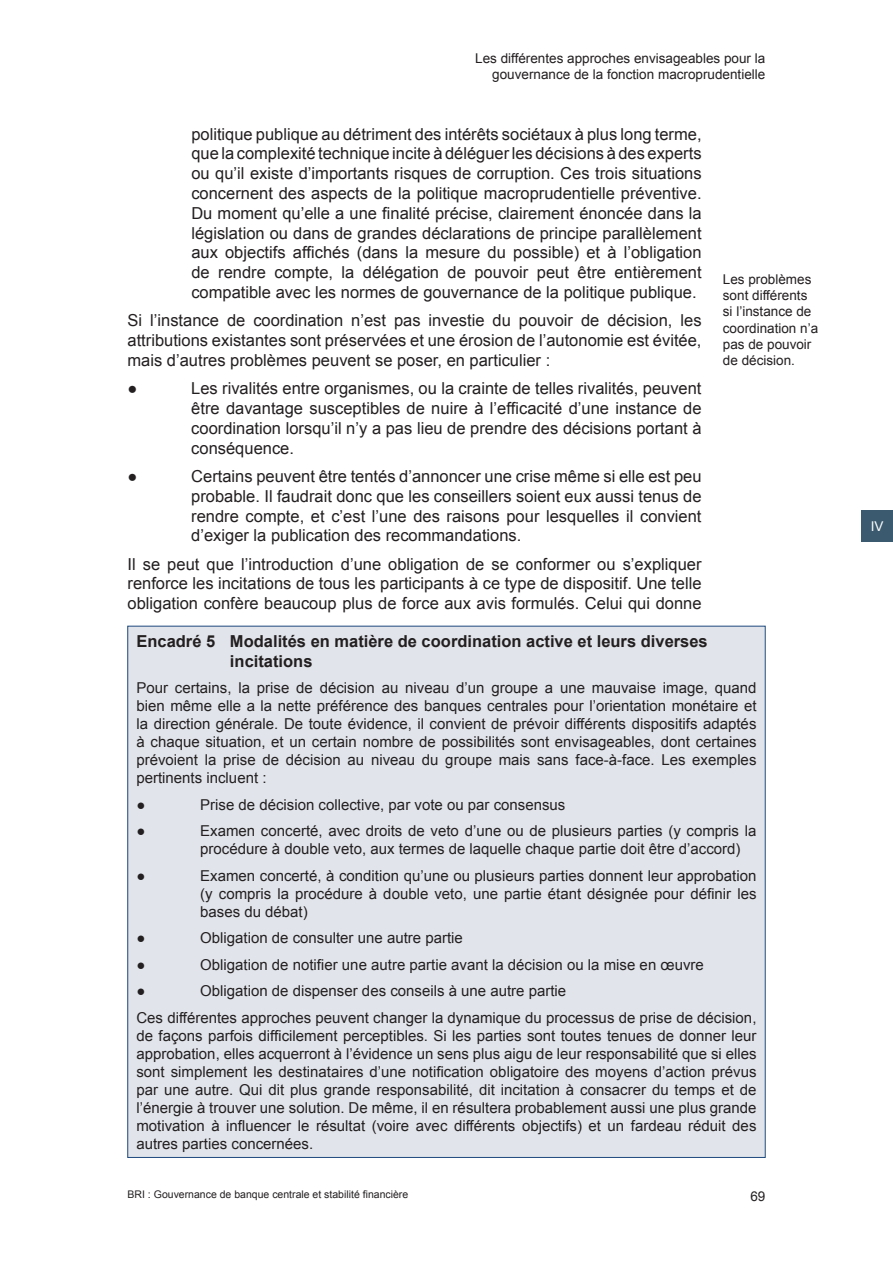
<style>
.page{position:relative;width:893px;height:1263px;background:#fff}
.page>*{position:absolute;margin:0;border:0;box-sizing:border-box;transform-origin:0 0}
.t1{font:16.5px/19.8px "Arial";color:#231f20;text-align:justify}
.t2{font:700 16.5px/19.8px "Arial";color:#231f20}
.t3{font:15px/18px "Arial";color:#231f20;text-align:justify}
.t4{font:13.5px/16.2px "Arial";color:#231f20;text-align:right}
.t5{font:13.5px "Arial";color:#fff}
.t6{font:10.5px "Arial";color:#231f20}
</style>
<div class="page">
<div style="left:861px;top:510px;width:32px;height:32px;background:#3b5a6f"></div>
<div style="left:128px;top:626px;width:637px;height:531px;background:#e1e5eb"></div>
<p class="t4" style="left:475px;top:50px;width:292px">Les différentes approches envisageables pour la gouvernance de la fonction macroprudentielle</p>
<p class="t1" style="left:191px;top:124px;width:512px">politique publique au détriment des intérêts sociétaux à plus long terme, que la complexité technique incite à déléguerles décisions à des experts ou qu’il existe d’importants risques de corruption. Ces trois situations concernent des aspects de la politique macroprudentielle préventive.<br>Du moment qu’elle a une finalité précise, clairement énoncée dans la législation ou dans de grandes déclarations de principe parallèlement aux objectifs affichés (dans la mesure du possible) et à l’obligation de rendre compte, la délégation de pouvoir peut être entièrement compatible avec les normes de gouvernance de la politique publique.</p>
<p class="t1" style="left:127px;top:311px;width:576px">Si l’instance de coordination n’est pas investie du pouvoir de décision, les attributions existantes sont préservées et une érosion de l’autonomie est évitée, mais d’autres problèmes peuvent se poser, en particulier :</p>
<p class="t1" style="left:127px;top:379px;width:11px">●</p>
<p class="t1" style="left:191px;top:379px;width:512px">Les rivalités entre organismes, ou la crainte de telles rivalités, peuvent être davantage susceptibles de nuire à l’efficacité d’une instance de coordination lorsqu’il n’y a pas lieu de prendre des décisions portant à conséquence.</p>
<p class="t1" style="left:128px;top:466px;width:11px">●</p>
<p class="t1" style="left:191px;top:466px;width:512px">Certains peuvent être tentés d’annoncer une crise même si elle est peu probable. Il faudrait donc que les conseillers soient eux aussi tenus de rendre compte, et c’est l’une des raisons pour lesquelles il convient d’exiger la publication des recommandations.</p>
<p class="t1" style="left:127px;top:554px;width:576px">Il se peut que l’introduction d’une obligation de se conformer ou s’expliquer renforce les incitations de tous les participants à ce type de dispositif. Une telle obligation confère beaucoup plus de force aux avis formulés. Celui qui donne</p>
<p class="t4" style="left:723px;top:271px;width:97px;text-align:left">Les problèmes sont différents si l’instance de coordination n’a pas de pouvoir de décision.</p>
<p class="t2" style="left:230px;top:632px;width:479px;text-indent:-94px">Encadré 5 Modalités en matière de coordination active et leurs diverses incitations</p>
<p class="t3" style="left:136px;top:679px;width:622px">Pour certains, la prise de décision au niveau d’un groupe a une mauvaise image, quand bien même elle a la nette préférence des banques centrales pour l’orientation monétaire et la direction générale. De toute évidence, il convient de prévoir différents dispositifs adaptés à chaque situation, et un certain nombre de possibilités sont envisageables, dont certaines prévoient la prise de décision au niveau du groupe mais sans face-à-face. Les exemples pertinents incluent :</p>
<p class="t3" style="left:136px;top:795px;width:11px">●</p>
<p class="t3" style="left:200px;top:795px;width:367px">Prise de décision collective, par vote ou par consensus</p>
<p class="t3" style="left:136px;top:822px;width:11px">●</p>
<p class="t3" style="left:200px;top:822px;width:558px">Examen concerté, avec droits de veto d’une ou de plusieurs parties (y compris la procédure à double veto, aux termes de laquelle chaque partie doit être d’accord)</p>
<p class="t3" style="left:136px;top:866px;width:11px">●</p>
<p class="t3" style="left:200px;top:866px;width:558px">Examen concerté, à condition qu’une ou plusieurs parties donnent leur approbation (y compris la procédure à double veto, une partie étant désignée pour définir les bases du débat)</p>
<p class="t3" style="left:136px;top:929px;width:11px">●</p>
<p class="t3" style="left:200px;top:929px;width:264px">Obligation de consulter une autre partie</p>
<p class="t3" style="left:136px;top:956px;width:11px">●</p>
<p class="t3" style="left:200px;top:956px;width:505px">Obligation de notifier une autre partie avant la décision ou la mise en œuvre</p>
<p class="t3" style="left:136px;top:982px;width:11px">●</p>
<p class="t3" style="left:136px;top:978px;width:621px;line-height:26.5px;text-indent:64px">Obligation de dispenser des conseils à une autre partie<br>Ces différentes approches peuvent changer la dynamique du processus de prise de décision,</p>
<p class="t3" style="left:136px;top:1027px;width:622px">de façons parfois difficilement perceptibles. Si les parties sont toutes tenues de donner leur approbation, elles acquerront à l’évidence un sens plus aigu de leur responsabilité que si elles sont simplement les destinataires d’une notification obligatoire des moyens d’action prévus par une autre. Qui dit plus grande responsabilité, dit incitation à consacrer du temps et de l’énergie à trouver une solution. De même, il en résultera probablement aussi une plus grande motivation à influencer le résultat (voire avec différents objectifs) et un fardeau réduit des autres parties concernées.</p>
<p class="t6" style="left:128px;top:1188px;width:282px">BRI : Gouvernance de banque centrale et stabilité financière</p>
<p class="t4" style="left:750px;top:1188px;width:17px">69</p>
<p class="t5" style="left:871px;top:518px;width:14px">IV</p>
</div>
